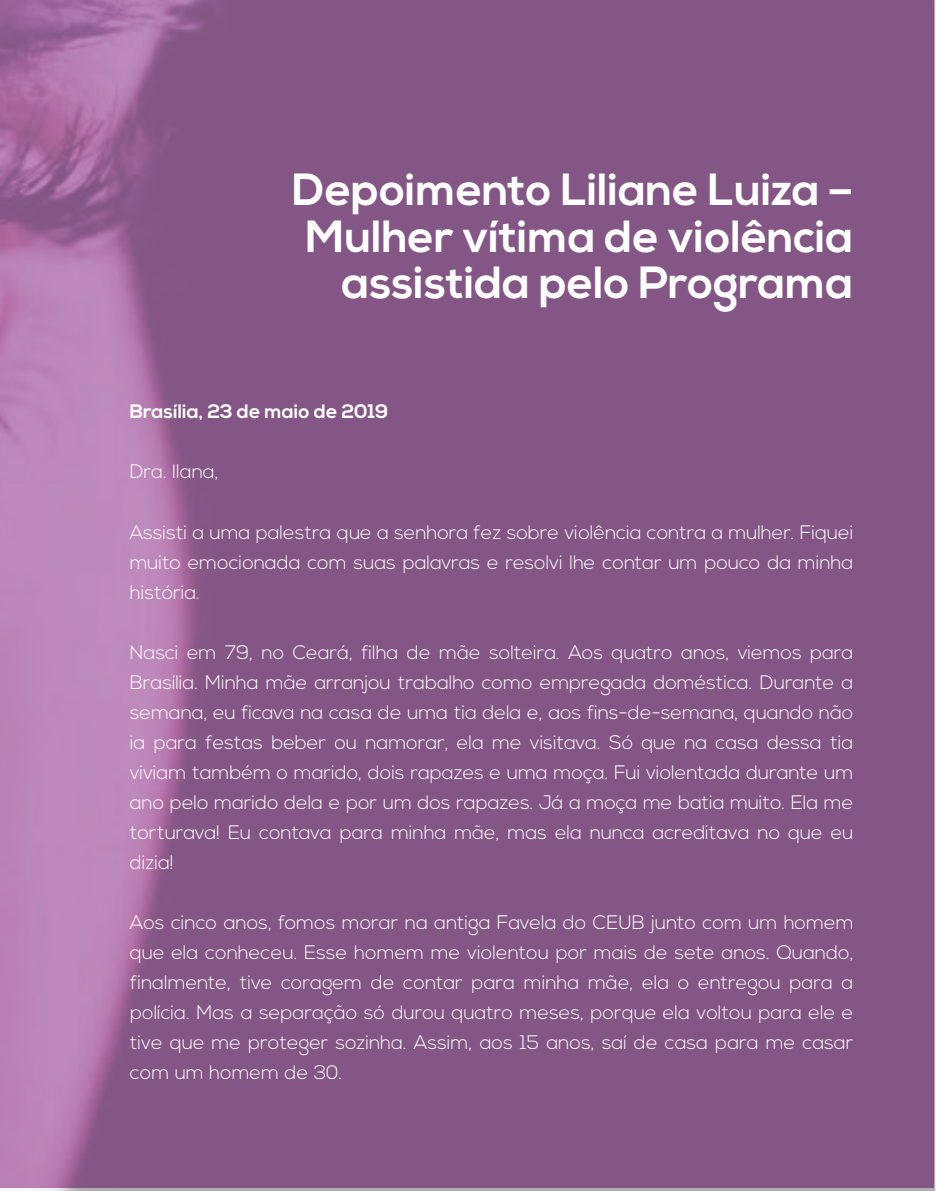
<style>
.page{position:relative;width:936px;height:1191px;background:#fff}
.page>*{position:absolute;margin:0;border:0;box-sizing:border-box;transform-origin:0 0}
.t1{font:700 45px/46.5px "Nexa";color:#fff;text-align:right}
.t2{font:300 19.5px/30px "Nexa";letter-spacing:-.005em;color:#fff;text-align:justify}
.t3{font:700 19.5px "Nexa";color:#fff}
</style>
<div class="page">
<img style="left:0;top:0;width:933px;height:1188px">
<h1 class="t1" style="left:292px;top:168px;width:562px">Depoimento Liliane Luiza –<br>Mulher vítima de violência assistida pelo Programa</h1>
<p class="t3" style="left:130px;top:400px;width:260px">Brasília, 23 de maio de 2019</p>
<p class="t2" style="left:130px;top:457px;width:90px">Dra. Ilana,</p>
<p class="t2" style="left:130px;top:517px;width:725px">Assisti a uma palestra que a senhora fez sobre violência contra a mulher. Fiquei muito emocionada com suas palavras e resolvi lhe contar um pouco da minha história.</p>
<p class="t2" style="left:130px;top:637px;width:725px">Nasci em 79, no Ceará, filha de mãe solteira. Aos quatro anos, viemos para Brasília. Minha mãe arranjou trabalho como empregada doméstica. Durante a semana, eu ficava na casa de uma tia dela e, aos fins-de-semana, quando não ia para festas beber ou namorar, ela me visitava. Só que na casa dessa tia viviam também o marido, dois rapazes e uma moça. Fui violentada durante um ano pelo marido dela e por um dos rapazes. Já a moça me batia muito. Ela me torturava! Eu contava para minha mãe, mas ela nunca acreditava no que eu dizia!</p>
<p class="t2" style="left:130px;top:907px;width:725px">Aos cinco anos, fomos morar na antiga Favela do CEUB junto com um homem que ela conheceu. Esse homem me violentou por mais de sete anos. Quando, finalmente, tive coragem de contar para minha mãe, ela o entregou para a polícia. Mas a separação só durou quatro meses, porque ela voltou para ele e tive que me proteger sozinha. Assim, aos 15 anos, saí de casa para me casar com um homem de 30.</p>
</div>
